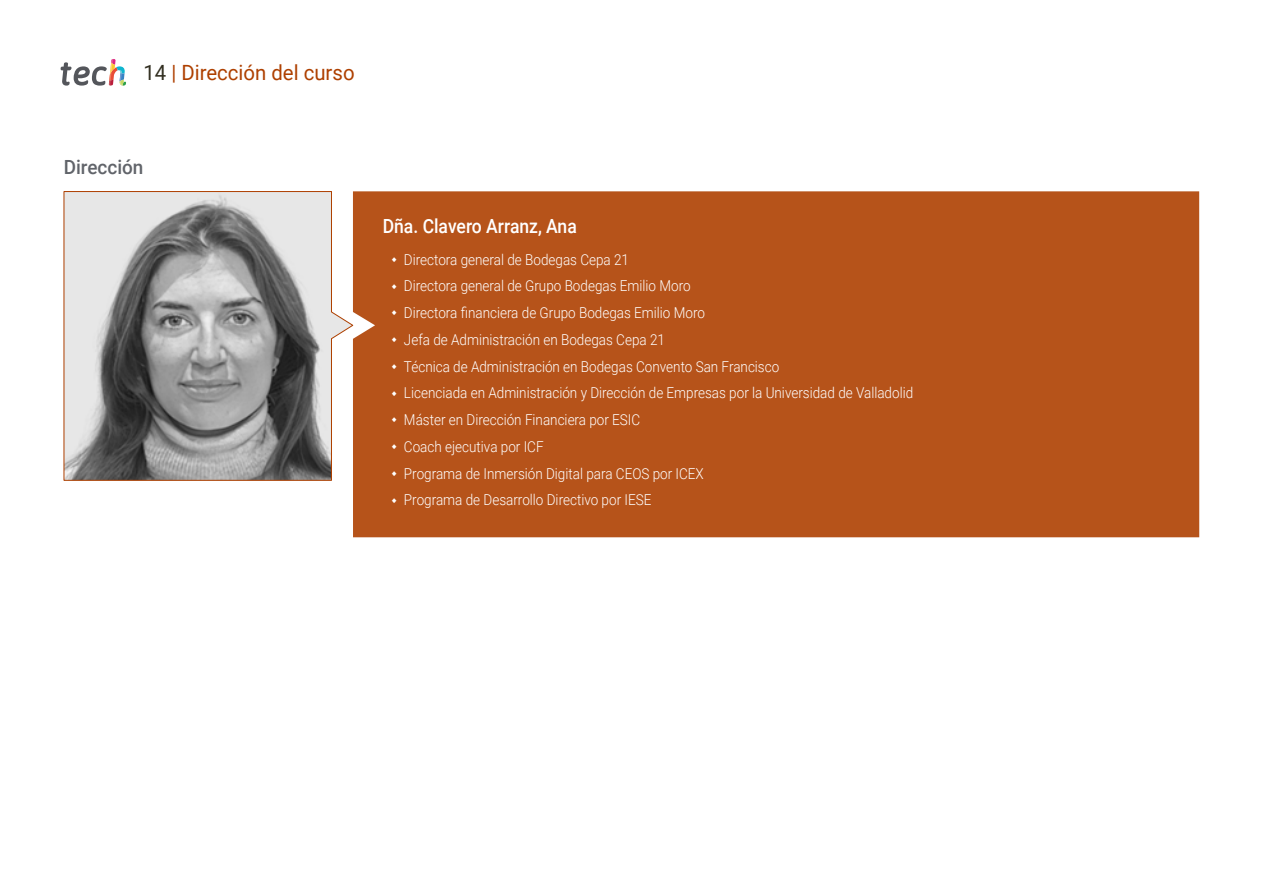
<style>
.page{position:relative;width:1263px;height:893px;background:#fff}
.page>*{position:absolute;margin:0;border:0;box-sizing:border-box;transform-origin:0 0}
.t1{font:21px "Roboto";color:#ae4000}
.t2{font:500 19.5px "Roboto";color:#fff;scale:.9 1}
.t3{font:500 19.5px "Roboto";color:#61646a}
.t4{font:300 15px/26.7px "Roboto";color:#fff;scale:.9 1}
.s1{color:#312e20}
</style>
<div class="page">
<svg style="left:64px;top:191px;width:289px;height:290px;background:#a4a3a2"></svg>
<div style="left:353px;top:191px;width:846px;height:346px;background:#b6531a"></div>
<svg style="left:61px;top:59px;width:65px;height:27px"></svg>
<svg style="left:392px;top:257px;width:5px;height:5px"></svg>
<svg style="left:392px;top:284px;width:5px;height:5px"></svg>
<svg style="left:392px;top:310px;width:5px;height:5px"></svg>
<svg style="left:392px;top:337px;width:5px;height:5px"></svg>
<svg style="left:392px;top:364px;width:5px;height:5px"></svg>
<svg style="left:392px;top:391px;width:5px;height:5px"></svg>
<svg style="left:392px;top:417px;width:5px;height:5px"></svg>
<svg style="left:392px;top:444px;width:5px;height:5px"></svg>
<svg style="left:392px;top:471px;width:5px;height:5px"></svg>
<svg style="left:392px;top:498px;width:5px;height:5px"></svg>
<h1 class="t1" style="left:144px;top:57px;width:213px"><span class="s1">14</span> | Dirección del curso</h1>
<h2 class="t3" style="left:64px;top:154px;width:81px">Dirección</h2>
<h2 class="t2" style="left:383px;top:212px;width:217px">Dña. Clavero Arranz, Ana</h2>
<p class="t4" style="left:404px;top:245px;width:567px">Directora general de Bodegas Cepa 21<br>Directora general de Grupo Bodegas Emilio Moro<br>Directora financiera de Grupo Bodegas Emilio Moro<br>Jefa de Administración en Bodegas Cepa 21<br>Técnica de Administración en Bodegas Convento San Francisco<br>Licenciada en Administración y Dirección de Empresas por la Universidad de Valladolid Máster en Dirección Financiera por ESIC<br>Coach ejecutiva por ICF<br>Programa de Inmersión Digital para CEOS por ICEX<br>Programa de Desarrollo Directivo por IESE</p>
</div>
